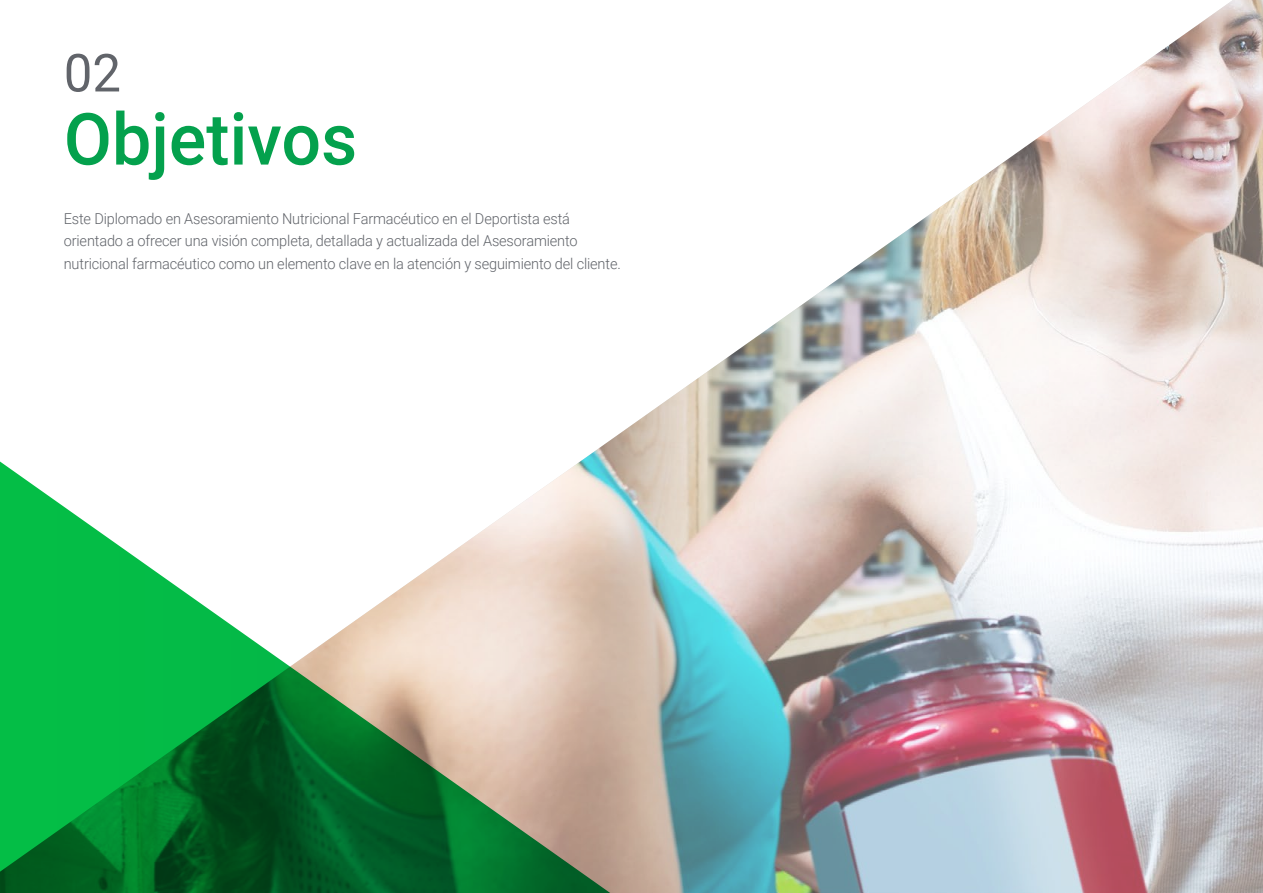
<style>
.page{position:relative;width:1263px;height:893px;background:#fff}
.page>*{position:absolute;margin:0;border:0;box-sizing:border-box;transform-origin:0 0}
.t1{font:500 72px "Roboto";color:#04a14d}
.t2{font:52.5px "Roboto";color:#61646a}
.t3{font:300 15px/22.5px "Roboto";letter-spacing:-.01em;color:#61646a}
</style>
<div class="page">
<img style="left:602px;top:0;width:661px;height:893px">
<svg style="left:0;top:446px;width:640px;height:447px"></svg>
<h2 class="t2" style="left:64px;top:36px;width:59px">02</h2>
<h1 class="t1" style="left:64px;top:89px;width:295px">Objetivos</h1>
<p class="t3" style="left:64px;top:207px;width:558px">Este Diplomado en Asesoramiento Nutricional Farmacéutico en el Deportista está orientado a ofrecer una visión completa, detallada y actualizada del Asesoramiento nutricional farmacéutico como un elemento clave en la atención y seguimiento del cliente.</p>
</div>
